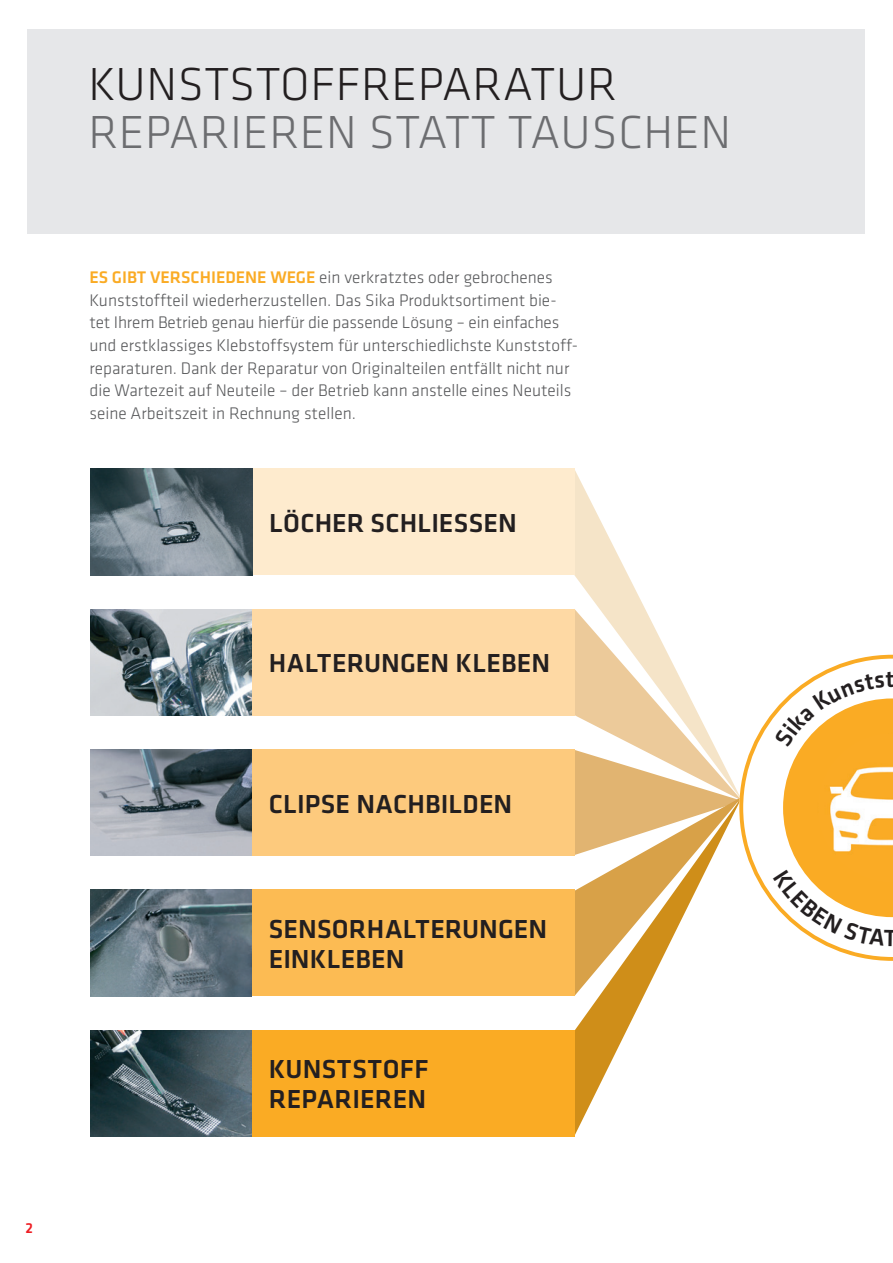
<style>
.page{position:relative;width:893px;height:1263px;background:#fff}
.page>*{position:absolute;margin:0;border:0;box-sizing:border-box;transform-origin:0 0}
.t1{font:300 48px "Klavika";letter-spacing:.015em;color:#6c6d70}
.t2{font:300 48px "Klavika";letter-spacing:.015em;color:#231f20}
.t3{font:500 27px/30px "Klavika";letter-spacing:.005em;color:#231f20}
.t4{font:300 17.4px/22.6px "Klavika";color:#57585a}
.t5{font:500 15px "Klavika";color:#ee1d23}
.s1{font-weight:500;color:#faab24}
</style>
<div class="page">
<div style="left:28px;top:30px;width:837px;height:204px;background:#e6e7e9"></div>
<svg style="left:574px;top:470px;width:71px;height:139px"></svg>
<svg style="left:574px;top:609px;width:165px;height:188px"></svg>
<svg style="left:574px;top:797px;width:165px;height:338px"></svg>
<div style="left:90px;top:1030px;width:485px;height:106px;background:#faab24"></div>
<img style="left:90px;top:1030px;width:162px;height:106px">
<div style="left:90px;top:890px;width:485px;height:106px;background:#fcbb53"></div>
<img style="left:90px;top:890px;width:162px;height:106px">
<div style="left:90px;top:749px;width:485px;height:107px;background:#fdca7d"></div>
<img style="left:90px;top:749px;width:162px;height:107px">
<div style="left:90px;top:609px;width:485px;height:106px;background:#fed9a4"></div>
<img style="left:90px;top:609px;width:162px;height:106px">
<div style="left:91px;top:469px;width:484px;height:106px;background:#feebce"></div>
<img style="left:91px;top:469px;width:161px;height:106px">
<svg style="left:739px;top:655px;width:154px;height:306px"></svg>
<svg style="left:773px;top:672px;width:120px;height:274px"></svg>
<p class="t5" style="left:26px;top:1218px;width:9px">2</p>
<h1 class="t2" style="left:88px;top:55px;width:530px">KUNSTSTOFFREPARATUR</h1>
<h1 class="t1" style="left:88px;top:103px;width:644px">REPARIEREN STATT TAUSCHEN</h1>
<p class="t4" style="left:90px;top:266px;width:490px"><span class="s1">ES GIBT VERSCHIEDENE WEGE</span> ein verkratztes oder gebrochenes Kunststoffteil wiederherzustellen. Das Sika Produktsortiment bie&shy;tet Ihrem Betrieb genau hierfür die passende Lösung – ein einfaches und erstklassiges Klebstoffsystem für unterschiedlichste Kunststoff&shy;reparaturen. Dank der Reparatur von Originalteilen entfällt nicht nur die Wartezeit auf Neuteile – der Betrieb kann anstelle eines Neuteils seine Arbeitszeit in Rechnung stellen.</p>
<h2 class="t3" style="left:269px;top:507px;width:249px">LÖCHER SCHLIESSEN</h2>
<h2 class="t3" style="left:269px;top:648px;width:283px">HALTERUNGEN KLEBEN</h2>
<h2 class="t3" style="left:269px;top:788px;width:245px">CLIPSE NACHBILDEN</h2>
<h2 class="t3" style="left:269px;top:913px;width:280px">SENSORHALTERUNGEN<br>EINKLEBEN</h2>
<h2 class="t3" style="left:269px;top:1054px;width:161px">KUNSTSTOFF<br>REPARIEREN</h2>
</div>
